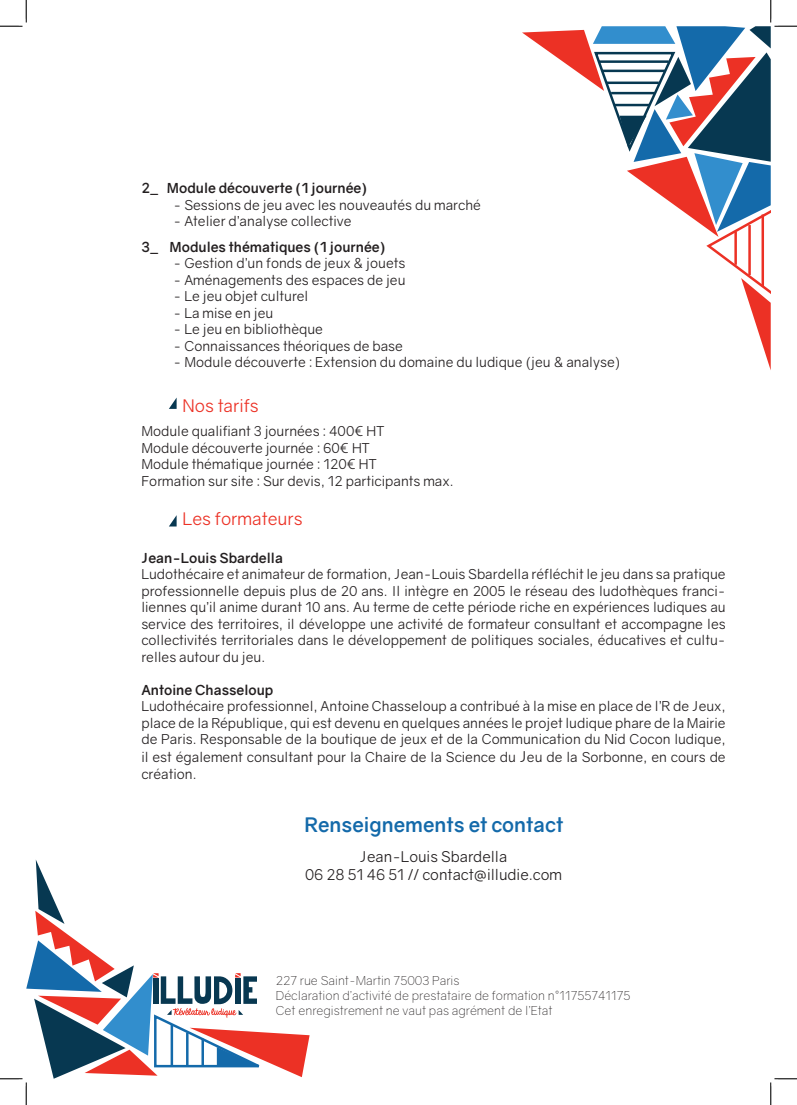
<style>
.page{position:relative;width:797px;height:1105px;background:#fff}
.page>*{position:absolute;margin:0;border:0;box-sizing:border-box;transform-origin:0 0}
.t1{font:700 20px "Gravity";color:#146aaa}
.t2{font:17.5px "Gravity";color:#ec3125}
.t3{font:15px "Gravity";color:#231f20}
.t4{font:13.75px/16.5px "Gravity";color:#231f20;text-align:justify}
.t5{font:700 13.75px "Gravity";color:#231f20}
.t6{font:300 12.5px/15px "Gravity";color:#231f20}
.s1{font-size:15px}
</style>
<div class="page">
<svg style="left:169px;top:398px;width:8px;height:11px"></svg>
<svg style="left:169px;top:515px;width:8px;height:11px"></svg>
<svg style="left:0;top:0;width:27px;height:27px"></svg>
<svg style="left:0;top:859px;width:309px;height:246px"></svg>
<svg style="left:522px;top:0;width:275px;height:370px"></svg>
<svg style="left:770px;top:1078px;width:27px;height:27px"></svg>
<p class="t5" style="left:141px;top:180px;width:227px">2_ Module découverte (1 journée)</p>
<p class="t4" style="left:174px;top:197px;width:309px">- Sessions de jeu avec les nouveautés du marché</p>
<p class="t4" style="left:174px;top:213px;width:179px">- Atelier d’analyse collective</p>
<p class="t5" style="left:141px;top:238px;width:246px">3_ Modules thématiques (1 journée)</p>
<p class="t4" style="left:174px;top:255px;width:233px">- Gestion d’un fonds de jeux &amp; jouets</p>
<p class="t4" style="left:174px;top:272px;width:233px">- Aménagements des espaces de jeu</p>
<p class="t4" style="left:174px;top:288px;width:136px">- Le jeu objet culturel</p>
<p class="t4" style="left:174px;top:305px;width:101px">- La mise en jeu</p>
<p class="t4" style="left:174px;top:321px;width:151px">- Le jeu en bibliothèque</p>
<p class="t4" style="left:174px;top:338px;width:231px">- Connaissances théoriques de base</p>
<p class="t4" style="left:174px;top:354px;width:448px">- Module découverte : Extension du domaine du ludique (jeu &amp; analyse)</p>
<p class="t2" style="left:182px;top:395px;width:78px">Nos tarifs</p>
<p class="t4" style="left:141px;top:423px;width:244px">Module qualifiant 3 journées : 400€ HT</p>
<p class="t4" style="left:141px;top:440px;width:230px">Module découverte journée : 60€ HT</p>
<p class="t4" style="left:141px;top:456px;width:237px">Module thématique journée : 120€ HT</p>
<p class="t4" style="left:141px;top:473px;width:314px">Formation sur site : Sur devis, 12 participants max.</p>
<p class="t2" style="left:182px;top:508px;width:121px">Les formateurs</p>
<p class="t5" style="left:141px;top:549px;width:143px">Jean-Louis Sbardella</p>
<p class="t4" style="left:141px;top:566px;width:586px">Ludothécaire et animateur de formation, Jean-Louis Sbardella réfléchit le jeu dans sa pratique professionnelle depuis plus de 20 ans. Il intègre en 2005 le réseau des ludothèques franci&shy;liennes qu’il anime durant 10 ans. Au terme de cette période riche en expériences ludiques au service des territoires, il développe une activité de formateur consultant et accompagne les collectivités territoriales dans le développement de politiques sociales, éducatives et cultu&shy;relles autour du jeu.</p>
<p class="t5" style="left:141px;top:681px;width:133px">Antoine Chasseloup</p>
<p class="t4" style="left:141px;top:698px;width:586px">Ludothécaire professionnel, Antoine Chasseloup a contribué à la mise en place de l’R de Jeux, place de la République, qui est devenu en quelques années le projet ludique phare de la Mairie de Paris. Responsable de la boutique de jeux et de la Communication du Nid Cocon ludique,</p>
<p class="t4" style="left:141px;top:749px;width:586px">il est également consultant pour la Chaire de la Science du <span class="s1">J</span>eu de la Sorbonne, en cours de création.</p>
<p class="t1" style="left:304px;top:812px;width:260px">Renseignements et contact</p>
<p class="t3" style="left:360px;top:848px;width:149px">Jean-Louis Sbardella</p>
<p class="t3" style="left:305px;top:866px;width:259px">06 28 51 46 51 // contact@illudie.com</p>
<p class="t6" style="left:276px;top:973px;width:356px">227 rue Saint-Martin 75003 Paris<br>Déclaration d’activité de prestataire de formation n°11755741175<br>Cet enregistrement ne vaut pas agrément de l’Etat</p>
</div>
